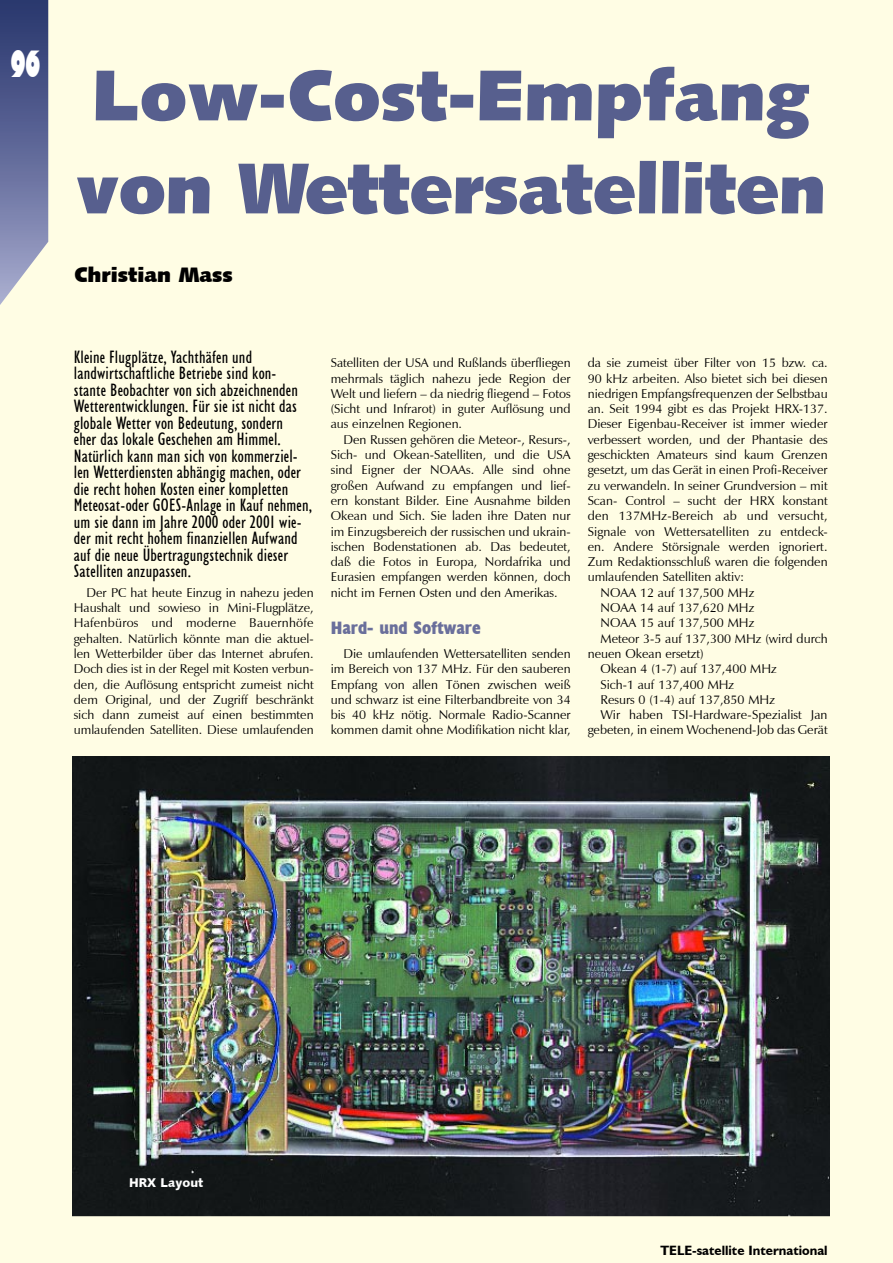
<style>
.page{position:relative;width:893px;height:1263px;background:#fffde4}
.page>*{position:absolute;margin:0;border:0;box-sizing:border-box;transform-origin:0 0}
.t1{font:72px/93px "Humanist 531 BT Ultra Black A";letter-spacing:-.01em;color:#575f8e}
.t2{font:800 36px "Humanist 521 BT";color:#fff;scale:.5 1}
.t3{font:21px "Humanist 531 BT Ultra Black A";color:#000}
.t4{font:condensed 18px/16.5px "Humanist 521 BT";letter-spacing:.01em;color:#000}
.t5{font:700 condensed 18px "Humanist 521 BT Xtra";color:#6a6f9b}
.t6{font:700 13.5px "Humanist 521 BT";color:#000}
.t7{font:12.75px/15.3px "Zapf Humanist 601 BT";color:#000;text-align:justify}
.t8{font:12.75px "Humanist 531 BT Black A";color:#fff}
</style>
<div class="page">
<svg style="left:0;top:0;width:48px;height:305px;background:#6d769e"></svg>
<img style="left:72px;top:757px;width:757px;height:459px">
<h2 class="t2" style="left:11px;top:41px;width:61px">96</h2>
<h1 class="t1" style="left:76px;top:48px;width:752px">Low-Cost-Empfang von Wettersatelliten</h1>
<h3 class="t3" style="left:74px;top:262px;width:160px">Christian Mass</h3>
<p class="t4" style="left:74px;top:348px;width:240px">Kleine Flugplätze, Yachthäfen und landwirtschaftliche Betriebe sind kon&shy;stante Beobachter von sich abzeichnenden Wetterentwicklungen. Für sie ist nicht das globale Wetter von Bedeutung, sondern<br>eher das lokale Geschehen am Himmel.<br>Natürlich kann man sich von kommerziel&shy;len Wetterdiensten abhängig machen, oder die recht hohen Kosten einer kompletten Meteosat-oder GOES-Anlage in Kauf nehmen, um sie dann im Jahre 2000 oder 2001 wie&shy;der mit recht hohem finanziellen Aufwand auf die neue Übertragungstechnik dieser Satelliten anzupassen.</p>
<p class="t7" style="left:74px;top:585px;width:241px;text-indent:13px">Der PC hat heute Einzug in nahezu jeden Haushalt und sowieso in Mini-Flugplätze, Hafenbüros und moderne Bauernhöfe gehalten. Natürlich könnte man die aktuel&shy;len Wetterbilder über das Internet abrufen.<br>Doch dies ist in der Regel mit Kosten verbun&shy;den, die Auflösung entspricht zumeist nicht dem Original, und der Zugriff beschränkt sich dann zumeist auf einen bestimmten umlaufenden Satelliten. Diese umlaufenden</p>
<p class="t7" style="left:331px;top:355px;width:241px">Satelliten der USA und Rußlands überfliegen mehrmals täglich nahezu jede Region der Welt und liefern – da niedrig fliegend – Fotos (Sicht und Infrarot) in guter Auflösung und aus einzelnen Regionen.</p>
<p class="t7" style="left:331px;top:432px;width:241px;text-indent:13px">Den Russen gehören die Meteor-, Resurs-, Sich- und Okean-Satelliten, und die USA sind Eigner der NOAAs. Alle sind ohne großen Aufwand zu empfangen und lief&shy;ern konstant Bilder. Eine Ausnahme bilden Okean und Sich. Sie laden ihre Daten nur im Einzugsbereich der russischen und ukrain&shy;ischen Bodenstationen ab. Das bedeutet, daß die Fotos in Europa, Nordafrika und Eurasien empfangen werden können, doch nicht im Fernen Osten und den Amerikas.</p>
<h3 class="t5" style="left:331px;top:616px;width:151px">Hard- und Software</h3>
<p class="t7" style="left:331px;top:646px;width:241px;text-indent:13px">Die umlaufenden Wettersatelliten senden im Bereich von 137 MHz. Für den sauberen Empfang von allen Tönen zwischen weiß und schwarz ist eine Filterbandbreite von 34 bis 40 kHz nötig. Normale Radio-Scanner kommen damit ohne Modifikation nicht klar,</p>
<p class="t7" style="left:588px;top:355px;width:241px">da sie zumeist über Filter von 15 bzw. ca.</p>
<p class="t7" style="left:588px;top:370px;width:241px">90 kHz arbeiten. Also bietet sich bei diesen</p>
<p class="t7" style="left:588px;top:386px;width:241px">niedrigen Empfangsfrequenzen der Selbstbau</p>
<p class="t7" style="left:588px;top:401px;width:241px">an. Seit 1994 gibt es das Projekt HRX-137.</p>
<p class="t7" style="left:588px;top:416px;width:241px">Dieser Eigenbau-Receiver ist immer wieder</p>
<p class="t7" style="left:588px;top:432px;width:241px">verbessert worden, und der Phantasie des</p>
<p class="t7" style="left:588px;top:447px;width:241px">geschickten Amateurs sind kaum Grenzen</p>
<p class="t7" style="left:588px;top:462px;width:241px">gesetzt, um das Gerät in einen Profi-Receiver</p>
<p class="t7" style="left:588px;top:478px;width:241px">zu verwandeln. In seiner Grundversion – mit</p>
<p class="t7" style="left:588px;top:493px;width:241px">Scan- Control – sucht der HRX konstant</p>
<p class="t7" style="left:588px;top:508px;width:241px">den 137MHz-Bereich ab und versucht,</p>
<p class="t7" style="left:588px;top:523px;width:241px">Signale von Wettersatelliten zu entdeck-</p>
<p class="t7" style="left:588px;top:539px;width:241px">en. Andere Störsignale werden ignoriert.</p>
<p class="t7" style="left:588px;top:554px;width:241px">Zum Redaktionsschluß waren die folgenden</p>
<p class="t7" style="left:588px;top:569px;width:158px">umlaufenden Satelliten aktiv:</p>
<p class="t7" style="left:600px;top:585px;width:155px">NOAA 12 auf 137,500 MHz</p>
<p class="t7" style="left:600px;top:600px;width:155px">NOAA 14 auf 137,620 MHz</p>
<p class="t7" style="left:600px;top:615px;width:155px">NOAA 15 auf 137,500 MHz</p>
<p class="t7" style="left:600px;top:631px;width:229px">Meteor 3-5 auf 137,300 MHz (wird durch</p>
<p class="t7" style="left:588px;top:646px;width:117px">neuen Okean ersetzt)</p>
<p class="t7" style="left:600px;top:661px;width:178px">Okean 4 (1-7) auf 137,400 MHz</p>
<p class="t7" style="left:600px;top:676px;width:135px">Sich-1 auf 137,400 MHz</p>
<p class="t7" style="left:600px;top:692px;width:176px">Resurs 0 (1-4) auf 137,850 MHz</p>
<p class="t7" style="left:600px;top:707px;width:229px">Wir haben TSI-Hardware-Spezialist Jan</p>
<p class="t7" style="left:588px;top:722px;width:241px">gebeten, in einem Wochenend-Job das Gerät</p>
<p class="t8" style="left:129px;top:1174px;width:76px">HRX Layout</p>
<p class="t6" style="left:660px;top:1242px;width:169px">TELE-satellite International</p>
</div>
